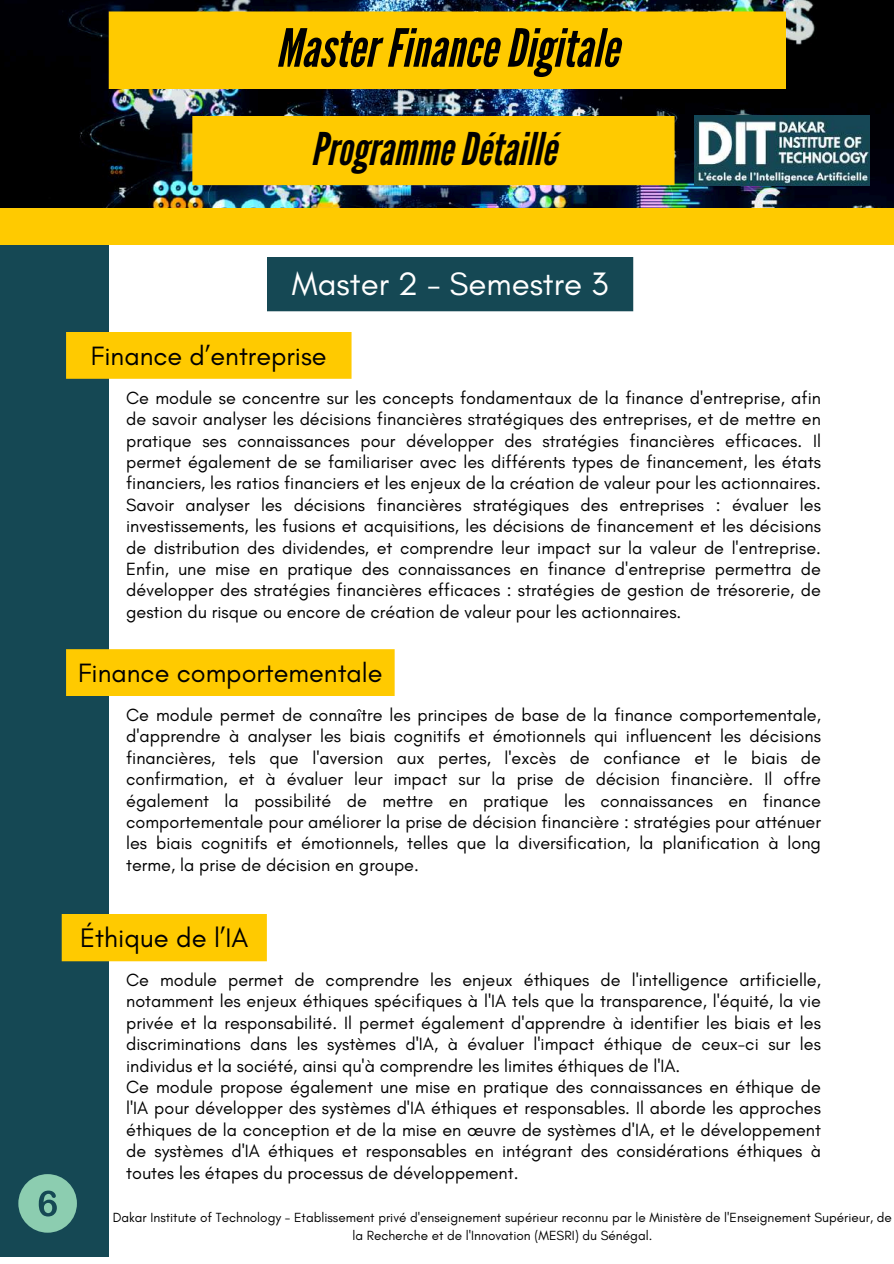
<style>
.page{position:relative;width:894px;height:1264px;background:#fff}
.page>*{position:absolute;margin:0;border:0;box-sizing:border-box;transform-origin:0 0}
.t1{font:italic 52.5px "League Gothic";color:#000}
.t2{font:italic 45px "League Gothic";color:#000}
.t3{font:33px "Glacial Indifference";color:#fff}
.t4{font:27.3px "Glacial Indifference";color:#000}
.t5{font:27px "Glacial Indifference";color:#000}
.t6{font:18px/21.3px "Glacial Indifference";color:#000;text-align:justify}
.t7{font:13.5px/18px "Glacial Indifference";color:#000;text-align:center}
</style>
<div class="page">
<div style="left:0;top:244px;width:108px;height:1012px;background:#154854"></div>
<img style="left:0;top:0;width:893px;height:208px">
<div style="left:267px;top:257px;width:366px;height:54px;background:#154854"></div>
<div style="left:109px;top:11px;width:676px;height:78px;background:#ffca00"></div>
<div style="left:0;top:208px;width:893px;height:37px;background:#ffca00"></div>
<div style="left:192px;top:116px;width:482px;height:69px;background:#ffca00"></div>
<div style="left:66px;top:332px;width:285px;height:47px;background:#ffca00"></div>
<div style="left:66px;top:649px;width:328px;height:47px;background:#ffca00"></div>
<img style="left:694px;top:116px;width:174px;height:70px">
<div style="left:62px;top:913px;width:205px;height:48px;background:#ffca00"></div>
<div style="left:18px;top:1174px;width:59px;height:58px;background:#8ccdb0;border-radius:50%"></div>
<svg style="left:39px;top:1190px;width:18px;height:26px"></svg>
<h1 class="t1" style="left:276px;top:18px;width:344px">Master FinanceDigitale</h1>
<h2 class="t2" style="left:310px;top:123px;width:247px">ProgrammeDétaillé</h2>
<h3 class="t3" style="left:292px;top:263px;width:318px">Master 2 - Semestre 3</h3>
<h3 class="t5" style="left:91px;top:339px;width:237px">Finance d’entreprise</h3>
<p class="t6" style="left:126px;top:387px;width:696px">Ce module se concentre sur les concepts fondamentaux de la finance d'entreprise, afin de savoir analyser les décisions financières stratégiques des entreprises, et de mettre en pratique ses connaissances pour développer des stratégies financières efficaces. Il permet également de se familiariser avec les différents types de financement, les états financiers, les ratios financiers et les enjeux de la création de valeur pour les actionnaires.<br>Savoir analyser les décisions financières stratégiques des entreprises : évaluer les investissements, les fusions et acquisitions, les décisions de financement et les décisions de distribution des dividendes, et comprendre leur impact sur la valeur de l'entreprise.<br>Enfin, une mise en pratique des connaissances en finance d'entreprise permettra de développer des stratégies financières efficaces : stratégies de gestion de trésorerie, de gestion du risque ou encore de création de valeur pour les actionnaires.</p>
<h3 class="t5" style="left:78px;top:656px;width:306px">Finance comportementale</h3>
<p class="t6" style="left:126px;top:704px;width:696px">Ce module permet de connaître les principes de base de la finance comportementale, d'apprendre à analyser les biais cognitifs et émotionnels qui influencent les décisions financières, tels que l'aversion aux pertes, l'excès de confiance et le biais de confirmation, et à évaluer leur impact sur la prise de décision financière. Il offre également la possibilité de mettre en pratique les connaissances en finance comportementale pour améliorer la prise de décision financière : stratégies pour atténuer les biais cognitifs et émotionnels, telles que la diversification, la planification à long terme, la prise de décision en groupe.</p>
<h3 class="t4" style="left:80px;top:921px;width:170px">Éthique de l’IA</h3>
<p class="t6" style="left:126px;top:969px;width:696px;text-align:left">Ce module permet de comprendre les enjeux éthiques de l'intelligence artificielle, notamment les enjeux éthiques spécifiques à l'IA tels que la transparence, l'équité, la vie privée et la responsabilité. Il permet également d'apprendre à identifier les biais et les discriminations dans les systèmes d'IA, à évaluer l'impact éthique de ceux-ci sur les individus et la société, ainsi qu'à comprendre les limites éthiques de l'IA.<br>Ce module propose également une mise en pratique des connaissances en éthique de l'IA pour développer des systèmes d'IA éthiques et responsables. Il aborde les approches éthiques de la conception et de la mise en œuvre de systèmes d'IA, et le développement de systèmes d'IA éthiques et responsables en intégrant des considérations éthiques à toutes les étapes du processus de développement.</p>
<p class="t7" style="left:113px;top:1208px;width:780px">Dakar Institute of Technology - Etablissement privé d'enseignement supérieur reconnu par le Ministère de l'Enseignement Supérieur, de la Recherche et de l'Innovation (MESRI) du Sénégal.</p>
</div>
